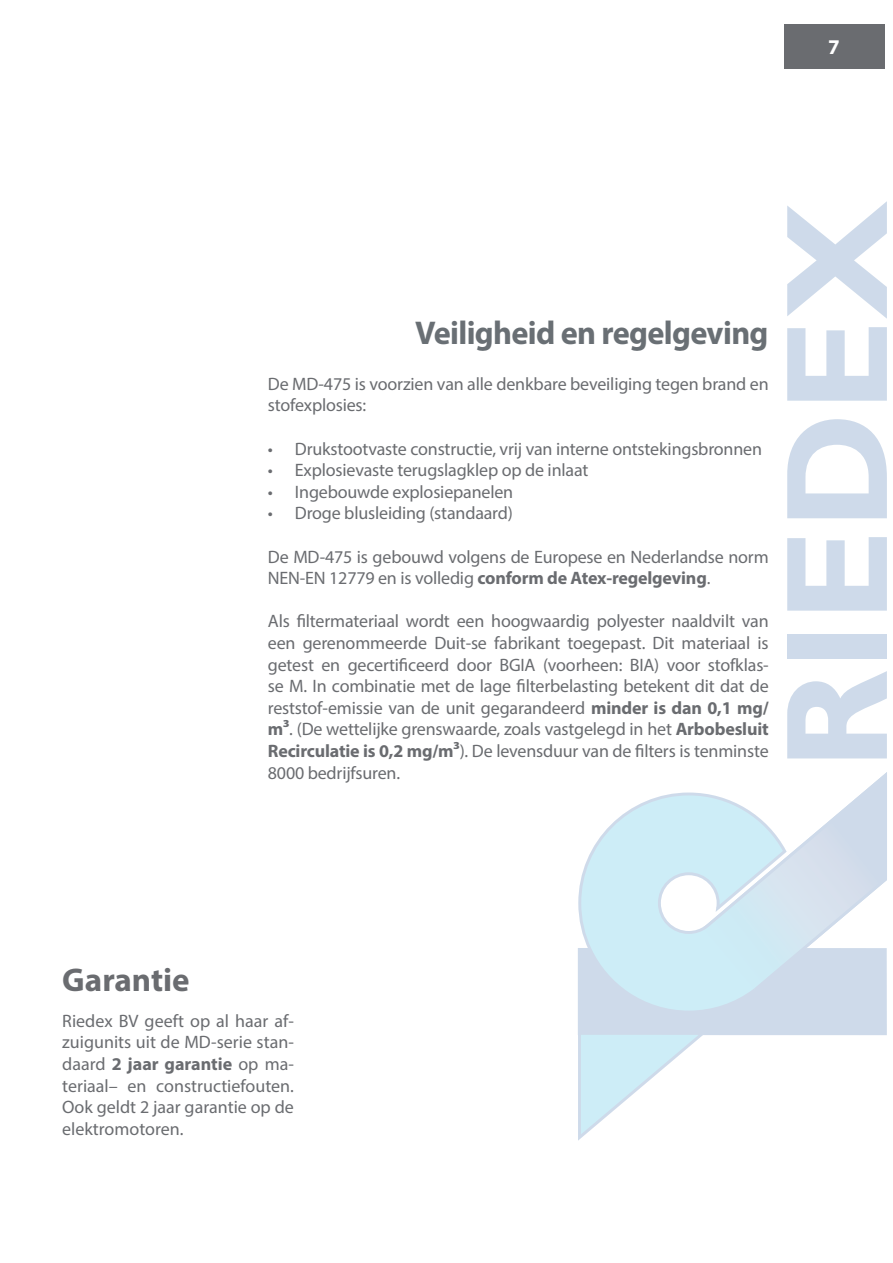
<style>
.page{position:relative;width:893px;height:1263px;background:#fff}
.page>*{position:absolute;margin:0;border:0;box-sizing:border-box;transform-origin:0 0}
.t1{font:700 33px "Myriad Pro";letter-spacing:-.02em;color:#696f74}
.t2{font:700 33px "Myriad Pro";color:#6a6c70}
.t3{font:700 21px "Myriad Pro";color:#fff}
.t4{font:18px/21.6px "Myriad Pro";letter-spacing:-.01em;color:#6a6c70}
.s1{font-weight:700}
</style>
<div class="page">
<div style="left:784px;top:24px;width:101px;height:45px;background:#6a6c70"></div>
<svg style="left:578px;top:772px;width:309px;height:369px"></svg>
<svg style="left:787px;top:671px;width:100px;height:87px"></svg>
<div style="left:787px;top:634px;width:100px;height:25px;background:#cedaea"></div>
<svg style="left:787px;top:537px;width:100px;height:74px"></svg>
<svg style="left:787px;top:419px;width:100px;height:99px"></svg>
<svg style="left:787px;top:327px;width:100px;height:74px"></svg>
<svg style="left:787px;top:201px;width:100px;height:118px"></svg>
<p class="t3" style="left:828px;top:34px;width:13px">7</p>
<p class="t1" style="left:415px;top:311px;width:355px">Veiligheid en regelgeving</p>
<p class="t2" style="left:62px;top:958px;width:129px">Garantie</p>
<p class="t4" style="left:268px;top:373px;width:502px">De MD-475 is voorzien van alle denkbare beveiliging tegen brand en stofexplosies:</p>
<p class="t4" style="left:268px;top:437px;width:496px">• Drukstootvaste constructie, vrij van interne ontstekingsbronnen</p>
<p class="t4" style="left:268px;top:459px;width:322px">• Explosievaste terugslagklep op de inlaat</p>
<p class="t4" style="left:268px;top:481px;width:247px">• Ingebouwde explosiepanelen</p>
<p class="t4" style="left:268px;top:502px;width:247px">• Droge blusleiding (standaard)</p>
<p class="t4" style="left:268px;top:545px;width:502px">De MD-475 is gebouwd volgens de Europese en Nederlandse norm<br>NEN-EN 12779 en is volledig <span class="s1">conform de Atex-regelgeving</span>.</p>
<p class="t4" style="left:268px;top:610px;width:502px;text-align:justify">Als filtermateriaal wordt een hoogwaardig polyester naaldvilt van een gerenommeerde Duit-se fabrikant toegepast. Dit materiaal is getest en gecertificeerd door BGIA (voorheen: BIA) voor stofklas&shy;se M. In combinatie met de lage filterbelasting betekent dit dat de reststof-emissie van de unit gegarandeerd <span class="s1">minder is dan 0,1 mg/ m³</span>. (De wettelijke grenswaarde, zoals vastgelegd in het <span class="s1">Arbobesluit Recirculatie is 0,2 mg/m³</span>). De levensduur van de filters is tenminste 8000 bedrijfsuren.</p>
<p class="t4" style="left:62px;top:1010px;width:233px;text-align:justify">Riedex BV geeft op al haar af&shy;zuigunits uit de MD-serie stan&shy;daard <span class="s1">2 jaar garantie</span> op ma&shy;teriaal– en constructiefouten.<br>Ook geldt 2 jaar garantie op de elektromotoren.</p>
</div>
